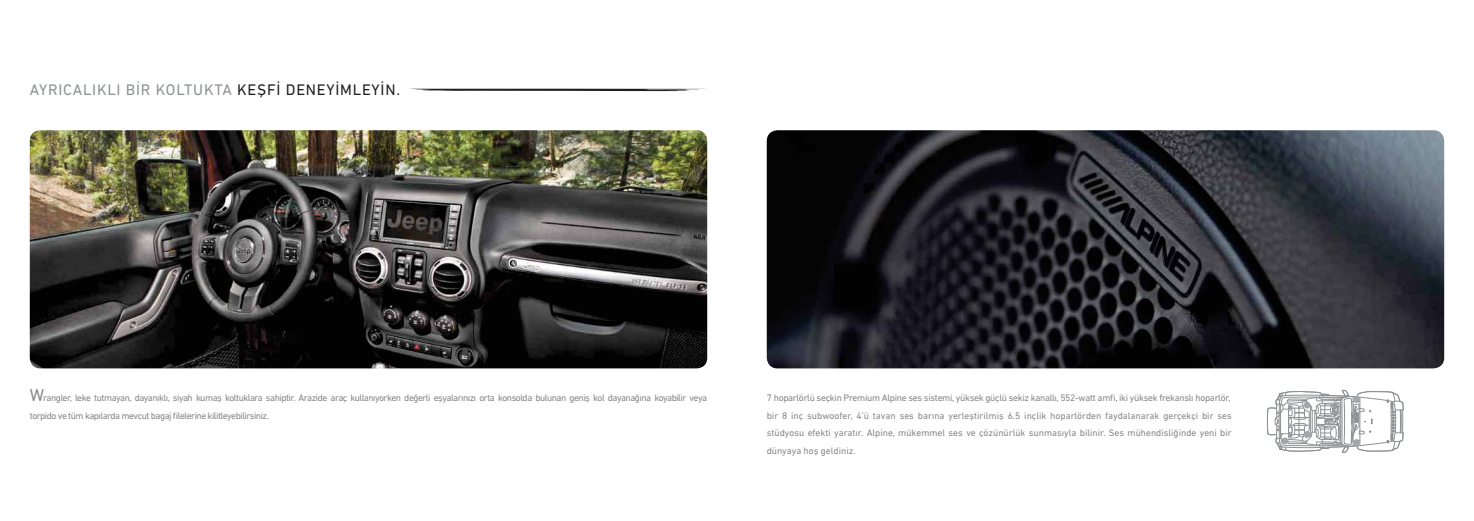
<style>
.page{position:relative;width:1474px;height:521px;background:#fff}
.page>*{position:absolute;margin:0;border:0;box-sizing:border-box;transform-origin:0 0}
.t1{font:15.58px "DIN Next LT Pro";letter-spacing:.05em;color:#8f9294}
.t2{font:9.62px/17.5px "DIN Next LT Pro";color:#858789}
.t3{font:9.62px/17.5px "DIN Next LT Pro";letter-spacing:-.05em;color:#858789}
.s1{color:#231f20}
.s2{font-size:17.5px}
</style>
<div class="page">
<img style="left:30px;top:130px;width:677px;height:238px;border-radius:10px">
<img style="left:766px;top:130px;width:678px;height:238px;border-radius:11px">
<svg style="left:1266px;top:389px;width:137px;height:64px"></svg>
<div style="left:1353px;top:439px;width:6px;height:7px;background:#a4a6a9;border-radius:50%"></div>
<div style="left:1353px;top:396px;width:6px;height:7px;background:#a4a6a9;border-radius:50%"></div>
<div style="left:1303px;top:431px;width:7px;height:7px;background:#a4a6a9;border-radius:50%"></div>
<div style="left:1303px;top:402px;width:7px;height:6px;background:#a4a6a9;border-radius:50%"></div>
<div style="left:1281px;top:437px;width:7px;height:7px;background:#a4a6a9;border-radius:50%"></div>
<svg style="left:415px;top:89px;width:284px;height:2px"></svg>
<h1 class="t1" style="left:30px;top:84px;width:372px">AYRICALIKLI BİR KOLTUKTA <span class="s1">KEŞFİ DENEYİMLEYİN.</span></h1>
<p class="t3" style="left:30px;top:390px;width:679px"><span class="s2">W</span>rangler, leke tutmayan, dayanıklı, siyah kumaş koltuklara sahiptir. Arazide araç kullanıyorken değerli eşyalarınızı orta konsolda bulunan geniş kol dayanağına koyabilir veya torpido ve tüm kapılarda mevcut bagaj filelerine kilitleyebilirsiniz.</p>
<p class="t2" style="left:766px;top:390px;width:466px">7 hoparlörlü seçkin Premium Alpine ses sistemi, yüksek güçlü sekiz kanallı, 552-watt amfi, iki yüksek frekanslı hoparlör, bir 8 inç subwoofer, 4’ü tavan ses barına yerleştirilmiş 6.5 inçlik hoparlörden faydalanarak gerçekçi bir ses stüdyosu efekti yaratır. Alpine, mükemmel ses ve çözünürlük sunmasıyla bilinir. Ses mühendisliğinde yeni bir dünyaya hoş geldiniz.</p>
</div>
